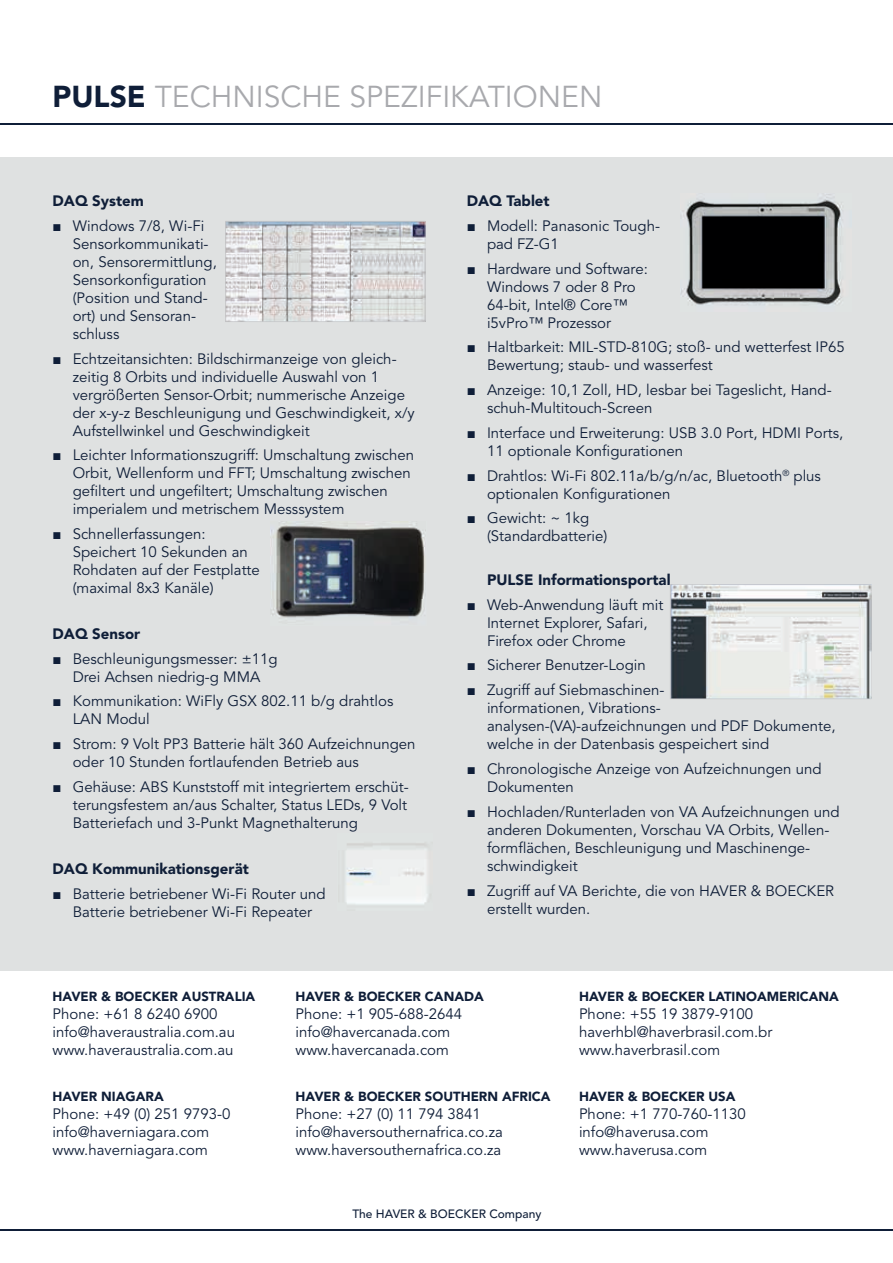
<style>
.page{position:relative;width:893px;height:1263px;background:#fff}
.page>*{position:absolute;margin:0;border:0;box-sizing:border-box;transform-origin:0 0}
.t1{font:30px "Avenir LT Std";color:#a8a9ad}
.t2{font:15px/18px "Avenir LT Std";color:#0f1e38}
.t3{font:900 15px "Avenir LT Std";color:#0f1e38}
.t4{font:900 13.2px "Avenir LT Std";color:#0f1e38}
.t5{font:500 12px "Avenir LT Std";color:#0f1e38}
.s1{font-weight:900;color:#0f1e38}
.s2{font-family:"Times New Roman"}
</style>
<div class="page">
<div style="left:0;top:157px;width:893px;height:814px;background:#dfe1e1"></div>
<svg style="left:670px;top:584px;width:201px;height:115px"></svg>
<svg style="left:225px;top:221px;width:200px;height:101px"></svg>
<img style="left:271px;top:521px;width:155px;height:97px">
<img style="left:346px;top:843px;width:82px;height:62px">
<hr style="left:0;top:124px;width:893px;height:1px;background:#0f1e38">
<img style="left:681px;top:194px;width:161px;height:112px">
<hr style="left:0;top:1229px;width:893px;height:2px;background:#0f1e38">
<h1 class="t1" style="left:52px;top:79px;width:551px"><span class="s1">PULSE</span> TECHNISCHE SPEZIFIKATIONEN</h1>
<p class="t3" style="left:52px;top:192px;width:93px">DAQ System</p>
<p class="t2" style="left:73px;top:217px;width:146px;text-indent:-20px"><span class="s2">■</span> Windows 7/8, Wi-Fi<br>Sensorkommunikati&shy;on, Sensorermittlung,<br>Sensorkonfiguration (Position und Stand&shy;ort) und Sensoran&shy;schluss</p>
<p class="t2" style="left:73px;top:350px;width:343px;text-indent:-20px"><span class="s2">■</span> Echtzeitansichten: Bildschirmanzeige von gleich&shy;zeitig 8 Orbits und individuelle Auswahl von 1 vergrößerten Sensor-Orbit; nummerische Anzeige der x-y-z Beschleunigung und Geschwindigkeit, x/y Aufstellwinkel und Geschwindigkeit</p>
<p class="t2" style="left:73px;top:447px;width:343px;text-indent:-20px"><span class="s2">■</span> Leichter Informationszugriff: Umschaltung zwischen Orbit, Wellenform und FFT; Umschaltung zwischen gefiltert und ungefiltert; Umschaltung zwischen imperialem und metrischem Messsystem</p>
<p class="t2" style="left:73px;top:525px;width:189px;text-indent:-20px"><span class="s2">■</span> Schnellerfassungen:<br>Speichert 10 Sekunden an<br>Rohdaten auf der Festplatte (maximal 8x3 Kanäle)</p>
<p class="t3" style="left:52px;top:625px;width:89px">DAQ Sensor</p>
<p class="t2" style="left:52px;top:650px;width:227px;text-align:center"><span class="s2">■</span> Beschleunigungsmesser: ±11g<br>Drei Achsen niedrig-g MMA</p>
<p class="t2" style="left:73px;top:693px;width:322px;text-indent:-20px"><span class="s2">■</span> Kommunikation: WiFly GSX 802.11 b/g drahtlos<br>LAN Modul</p>
<p class="t2" style="left:73px;top:735px;width:344px;text-indent:-20px"><span class="s2">■</span> Strom: 9 Volt PP3 Batterie hält 360 Aufzeichnungen oder 10 Stunden fortlaufenden Betrieb aus</p>
<p class="t2" style="left:73px;top:778px;width:338px;text-align:justify;text-indent:-20px"><span class="s2">■</span> Gehäuse: ABS Kunststoff mit integriertem erschüt&shy;terungsfestem an/aus Schalter, Status LEDs, 9 Volt Batteriefach und 3-Punkt Magnethalterung</p>
<p class="t3" style="left:52px;top:859px;width:198px">DAQ Kommunikationsgerät</p>
<p class="t2" style="left:52px;top:885px;width:275px;text-align:center"><span class="s2">■</span> Batterie betriebener Wi-Fi Router und<br>Batterie betriebener Wi-Fi Repeater</p>
<p class="t3" style="left:467px;top:192px;width:84px">DAQ Tablet</p>
<p class="t2" style="left:487px;top:217px;width:175px;text-indent:-20px"><span class="s2">■</span> Modell: Panasonic Tough&shy;pad FZ-G1</p>
<p class="t2" style="left:487px;top:260px;width:162px;text-indent:-20px"><span class="s2">■</span> Hardware und Software:<br>Windows 7 oder 8 Pro<br>64-bit, Intel® Core™ i5vPro™ Prozessor</p>
<p class="t2" style="left:487px;top:339px;width:359px;text-indent:-20px"><span class="s2">■</span> Haltbarkeit: MIL-STD-810G; stoß- und wetterfest IP65<br>Bewertung; staub- und wasserfest</p>
<p class="t2" style="left:487px;top:381px;width:346px;text-indent:-20px"><span class="s2">■</span> Anzeige: 10,1 Zoll, HD, lesbar bei Tageslicht, Hand&shy;schuh-Multitouch-Screen</p>
<p class="t2" style="left:487px;top:424px;width:358px;text-indent:-20px"><span class="s2">■</span> Interface und Erweiterung: USB 3.0 Port, HDMI Ports,<br>11 optionale Konfigurationen</p>
<p class="t2" style="left:487px;top:467px;width:336px;text-indent:-20px"><span class="s2">■</span> Drahtlos: Wi-Fi 802.11a/b/g/n/ac, Bluetooth<sup>®</sup> plus optionalen Konfigurationen</p>
<p class="t2" style="left:487px;top:510px;width:122px;text-indent:-20px"><span class="s2">■</span> Gewicht: ~ 1kg (Standardbatterie)</p>
<p class="t3" style="left:487px;top:571px;width:185px">PULSE Informationsportal</p>
<p class="t2" style="left:487px;top:596px;width:178px;text-indent:-20px"><span class="s2">■</span> Web-Anwendung läuft mit<br>Internet Explorer, Safari,<br>Firefox oder Chrome</p>
<p class="t2" style="left:467px;top:657px;width:181px"><span class="s2">■</span> Sicherer Benutzer-Login</p>
<p class="t2" style="left:487px;top:681px;width:350px;text-indent:-20px"><span class="s2">■</span> Zugriff auf Siebmaschinen-<br>informationen, Vibrations&shy;analysen-(VA)-aufzeichnungen und PDF Dokumente, welche in der Datenbasis gespeichert sind</p>
<p class="t2" style="left:487px;top:760px;width:336px;text-indent:-20px"><span class="s2">■</span> Chronologische Anzeige von Aufzeichnungen und<br>Dokumenten</p>
<p class="t2" style="left:487px;top:803px;width:354px;text-indent:-20px"><span class="s2">■</span> Hochladen/Runterladen von VA Aufzeichnungen und anderen Dokumenten, Vorschau VA Orbits, Wellen&shy;formflächen, Beschleunigung und Maschinenge&shy;schwindigkeit</p>
<p class="t2" style="left:487px;top:882px;width:349px;text-indent:-20px"><span class="s2">■</span> Zugriff auf VA Berichte, die von HAVER &amp; BOECKER erstellt wurden.</p>
<p class="t4" style="left:52px;top:988px;width:204px">HAVER &amp; BOECKER AUSTRALIA</p>
<p class="t2" style="left:52px;top:1005px;width:184px">Phone: +61 8 6240 6900 info@haveraustralia.com.au www.haveraustralia.com.au</p>
<p class="t4" style="left:52px;top:1089px;width:113px">HAVER NIAGARA</p>
<p class="t2" style="left:52px;top:1106px;width:179px">Phone: +49 (0) 251 9793-0 info@haverniagara.com www.haverniagara.com</p>
<p class="t4" style="left:296px;top:988px;width:190px">HAVER &amp; BOECKER CANADA</p>
<p class="t2" style="left:296px;top:1005px;width:168px">Phone: +1 905-688-2644 info@havercanada.com www.havercanada.com</p>
<p class="t4" style="left:296px;top:1089px;width:257px">HAVER &amp; BOECKER SOUTHERN AFRICA</p>
<p class="t2" style="left:296px;top:1106px;width:209px">Phone: +27 (0) 11 794 3841 info@haversouthernafrica.co.za www.haversouthernafrica.co.za</p>
<p class="t5" style="left:352px;top:1207px;width:191px">The HAVER &amp; BOECKER Company</p>
<p class="t4" style="left:579px;top:988px;width:261px">HAVER &amp; BOECKER LATINOAMERICANA</p>
<p class="t2" style="left:579px;top:1005px;width:195px">Phone: +55 19 3879-9100 haverhbl@haverbrasil.com.br www.haverbrasil.com</p>
<p class="t4" style="left:579px;top:1089px;width:158px">HAVER &amp; BOECKER USA</p>
<p class="t2" style="left:579px;top:1106px;width:168px">Phone: +1 770-760-1130 info@haverusa.com www.haverusa.com</p>
</div>
